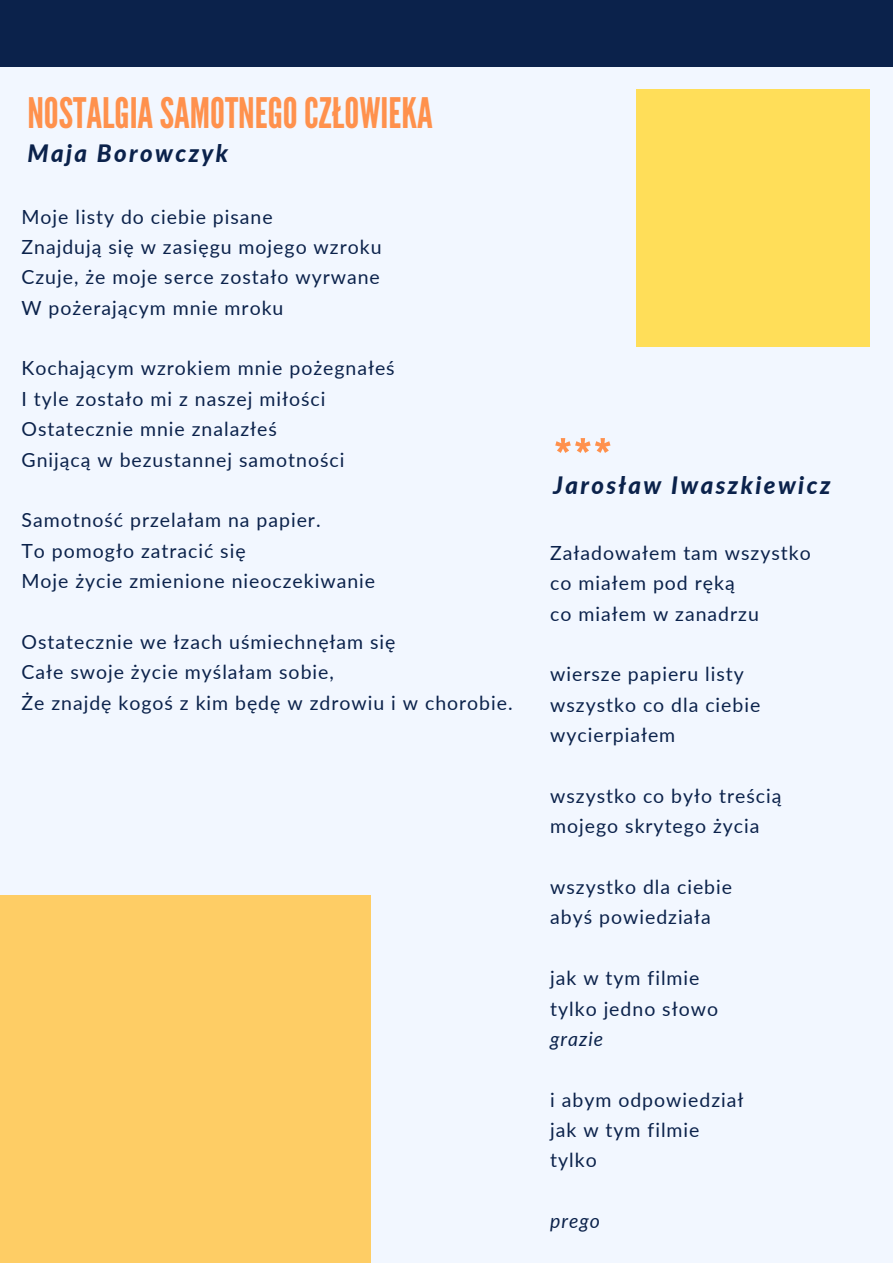
<style>
.page{position:relative;width:893px;height:1264px;background:#fff}
.page>*{position:absolute;margin:0;border:0;box-sizing:border-box;transform-origin:0 0}
.t1{font:60px "League Gothic";color:#ff914d}
.t2{font:42px "League Gothic";color:#ff914d}
.t3{font:italic 800 24px "Lato";letter-spacing:.1em;color:#0b224b}
.t4{font:19.5px "Lato";letter-spacing:.05em;color:#0b224b}
.t5{font:italic 19.5px "Lato";letter-spacing:.05em;color:#0b224b}
</style>
<div class="page">
<div style="left:0;top:0;width:892px;height:1262px;background:#f2f7ff"></div>
<div style="left:0;top:0;width:892px;height:67px;background:#0b224b"></div>
<div style="left:0;top:895px;width:370px;height:367px;background:#fecd65"></div>
<div style="left:636px;top:89px;width:234px;height:258px;background:#ffde59"></div>
<p class="t2" style="left:27px;top:89px;width:407px">NOSTALGIASAMOTNEGOCZŁOWIEKA</p>
<p class="t3" style="left:27px;top:138px;width:202px">Maja Borowczyk</p>
<p class="t4" style="left:21px;top:204px;width:253px">Moje listy do ciebie pisane</p>
<p class="t4" style="left:21px;top:235px;width:361px">Znajdują się w zasięgu mojego wzroku</p>
<p class="t4" style="left:21px;top:265px;width:360px">Czuje, że moje serce zostało wyrwane</p>
<p class="t4" style="left:21px;top:295px;width:263px">W pożerającym mnie mroku</p>
<p class="t4" style="left:21px;top:356px;width:375px">Kochającym wzrokiem mnie pożegnałeś</p>
<p class="t4" style="left:21px;top:386px;width:305px">I tyle zostało mi z naszej miłości</p>
<p class="t4" style="left:21px;top:417px;width:257px">Ostatecznie mnie znalazłeś</p>
<p class="t4" style="left:21px;top:447px;width:324px">Gnijącą w bezustannej samotności</p>
<p class="t4" style="left:21px;top:508px;width:300px">Samotność przelałam na papier.</p>
<p class="t4" style="left:21px;top:538px;width:226px">To pomogło zatracić się</p>
<p class="t4" style="left:21px;top:569px;width:355px">Moje życie zmienione nieoczekiwanie</p>
<p class="t4" style="left:21px;top:629px;width:375px">Ostatecznie we łzach uśmiechnęłam się</p>
<p class="t4" style="left:21px;top:660px;width:314px">Całe swoje życie myślałam sobie,</p>
<p class="t4" style="left:21px;top:690px;width:492px">Że znajdę kogoś z kim będę w zdrowiu i w chorobie.</p>
<p class="t1" style="left:553px;top:426px;width:61px">***</p>
<p class="t3" style="left:553px;top:470px;width:279px">Jarosław Iwaszkiewicz</p>
<p class="t4" style="left:550px;top:541px;width:262px">Załadowałem tam wszystko</p>
<p class="t4" style="left:550px;top:571px;width:186px">co miałem pod ręką</p>
<p class="t4" style="left:550px;top:601px;width:210px">co miałem w zanadrzu</p>
<p class="t4" style="left:550px;top:662px;width:195px">wiersze papieru listy</p>
<p class="t4" style="left:550px;top:692px;width:212px">wszystko co dla ciebie</p>
<p class="t4" style="left:550px;top:723px;width:126px">wycierpiałem</p>
<p class="t4" style="left:550px;top:783px;width:233px">wszystko co było treścią</p>
<p class="t4" style="left:550px;top:814px;width:211px">mojego skrytego życia</p>
<p class="t4" style="left:550px;top:874px;width:183px">wszystko dla ciebie</p>
<p class="t4" style="left:550px;top:905px;width:162px">abyś powiedziała</p>
<p class="t4" style="left:550px;top:965px;width:151px">jak w tym filmie</p>
<p class="t4" style="left:550px;top:996px;width:169px">tylko jedno słowo</p>
<p class="t5" style="left:550px;top:1026px;width:54px">grazie</p>
<p class="t4" style="left:550px;top:1087px;width:195px">i abym odpowiedział</p>
<p class="t4" style="left:550px;top:1117px;width:151px">jak w tym filmie</p>
<p class="t4" style="left:550px;top:1148px;width:48px">tylko</p>
<p class="t5" style="left:550px;top:1208px;width:51px">prego</p>
</div>
